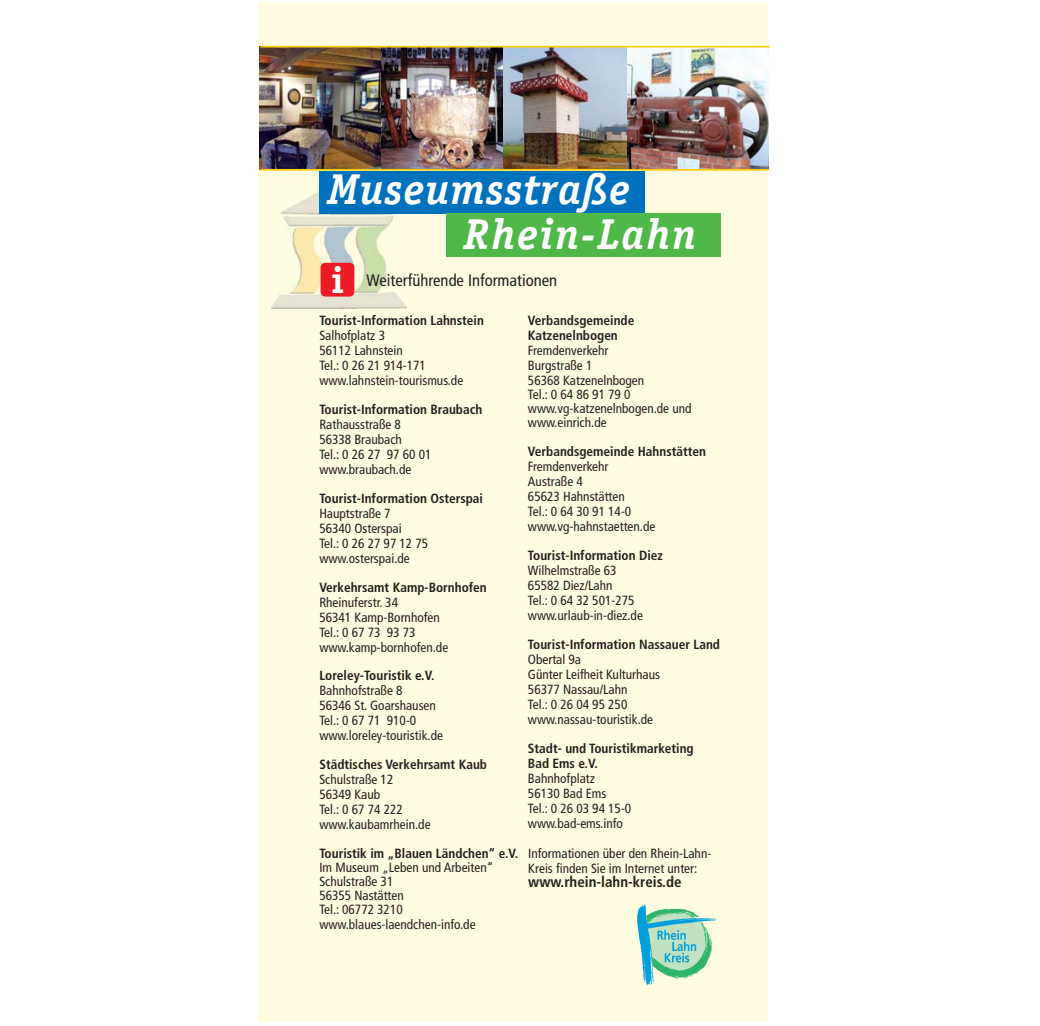
<style>
.page{position:relative;width:1040px;height:1026px;background:#fff}
.page>*{position:absolute;margin:0;border:0;box-sizing:border-box;transform-origin:0 0}
.t1{font:italic 700 43.23px/45px "Officina Serif";letter-spacing:.025em;color:#fff}
.t2{font:700 37.45px "Officina Serif";color:#fff}
.t3{font:condensed 16.62px "Frutiger";color:#231f20}
.t4{font:700 condensed 15.05px "Frutiger";color:#231f20}
.t5{font:condensed 13.3px/14.9px "Frutiger";color:#231f20}
.t6{font:700 condensed 13.3px/14.9px "Frutiger";color:#231f20}
</style>
<div class="page">
<div style="left:258px;top:3px;width:509px;height:1018px;background:#fffcdf"></div>
<img style="left:271px;top:191px;width:135px;height:117px">
<svg style="left:637px;top:904px;width:80px;height:81px"></svg>
<img style="left:259px;top:47px;width:122px;height:123px">
<img style="left:381px;top:47px;width:122px;height:122px">
<img style="left:626px;top:47px;width:142px;height:122px">
<img style="left:503px;top:47px;width:123px;height:122px">
<div style="left:319px;top:171px;width:326px;height:42px;background:#0071bc"></div>
<div style="left:446px;top:213px;width:274px;height:43px;background:#50b848"></div>
<div style="left:320px;top:263px;width:34px;height:33px;background:#ed1c24;border-radius:5px"></div>
<hr style="left:260px;top:169px;width:509px;height:1px;background:#ffcb04">
<hr style="left:260px;top:46px;width:509px;height:1px;background:#ffcb04">
<h1 class="t1" style="left:464px;top:171px;width:234px;text-indent:-136px">Museumsstraße<br>Rhein-Lahn</h1>
<h2 class="t2" style="left:331px;top:258px;width:14px">i</h2>
<p class="t3" style="left:366px;top:273px;width:192px">Weiterführende Informationen</p>
<p class="t6" style="left:319px;top:313px;width:166px">Tourist-Information Lahnstein</p>
<p class="t5" style="left:319px;top:328px;width:145px">Salhofplatz 3<br>56112 Lahnstein<br>Tel.: 0 26 21 914-171 www.lahnstein-tourismus.de</p>
<p class="t6" style="left:319px;top:402px;width:164px">Tourist-Information Braubach</p>
<p class="t5" style="left:319px;top:417px;width:114px">Rathausstraße 8<br>56338 Braubach<br>Tel.: 0 26 27 97 60 01 www.braubach.de</p>
<p class="t6" style="left:319px;top:491px;width:165px">Tourist-Information Osterspai</p>
<p class="t5" style="left:319px;top:506px;width:110px">Hauptstraße 7<br>56340 Osterspai<br>Tel.: 0 26 27 97 12 75 www.osterspai.de</p>
<p class="t6" style="left:319px;top:580px;width:169px">Verkehrsamt Kamp-Bornhofen</p>
<p class="t5" style="left:319px;top:595px;width:130px">Rheinuferstr. 34<br>56341 Kamp-Bornhofen<br>Tel.: 0 67 73 93 73 www.kamp-bornhofen.de</p>
<p class="t6" style="left:319px;top:668px;width:117px">Loreley-Touristik e.V.</p>
<p class="t5" style="left:319px;top:683px;width:125px">Bahnhofstraße 8<br>56346 St. Goarshausen<br>Tel.: 0 67 71 910-0 www.loreley-touristik.de</p>
<p class="t6" style="left:319px;top:757px;width:169px">Städtisches Verkehrsamt Kaub</p>
<p class="t5" style="left:319px;top:772px;width:113px">Schulstraße 12<br>56349 Kaub<br>Tel.: 0 67 74 222 www.kaubamrhein.de</p>
<p class="t6" style="left:319px;top:846px;width:200px">Touristik im „Blauen Ländchen“ e.V.</p>
<p class="t5" style="left:319px;top:861px;width:175px;line-height:14.2px">Im Museum „Leben und Arbeiten“<br>Schulstraße 31<br>56355 Nastätten<br>Tel.: 06772 3210 www.blaues-laendchen-info.de</p>
<p class="t6" style="left:528px;top:313px;width:108px">Verbandsgemeinde<br>Katzenelnbogen</p>
<p class="t5" style="left:528px;top:344px;width:165px">Fremdenverkehr<br>Burgstraße 1<br>56368 Katzenelnbogen<br>Tel.: 0 64 86 91 79 0 www.vg-katzenelnbogen.de und www.einrich.de</p>
<p class="t6" style="left:528px;top:445px;width:179px">Verbandsgemeinde Hahnstätten</p>
<p class="t5" style="left:528px;top:460px;width:129px">Fremdenverkehr<br>Austraße 4<br>65623 Hahnstätten<br>Tel.: 0 64 30 91 14-0 www.vg-hahnstaetten.de</p>
<p class="t6" style="left:528px;top:549px;width:136px">Tourist-Information Diez</p>
<p class="t5" style="left:528px;top:564px;width:116px">Wilhelmstraße 63<br>65582 Diez/Lahn<br>Tel.: 0 64 32 501-275 www.urlaub-in-diez.de</p>
<p class="t6" style="left:528px;top:638px;width:194px">Tourist-Information Nassauer Land</p>
<p class="t5" style="left:528px;top:653px;width:134px">Obertal 9a<br>Günter Leifheit Kulturhaus<br>56377 Nassau/Lahn<br>Tel.: 0 26 04 95 250 www.nassau-touristik.de</p>
<p class="t6" style="left:528px;top:742px;width:167px">Stadt- und Touristikmarketing<br>Bad Ems e.V.</p>
<p class="t5" style="left:528px;top:771px;width:105px">Bahnhofplatz<br>56130 Bad Ems<br>Tel.: 0 26 03 94 15-0 www.bad-ems.info</p>
<p class="t5" style="left:528px;top:846px;width:185px">Informationen über den Rhein-Lahn-<br>Kreis finden Sie im Internet unter:</p>
<p class="t4" style="left:528px;top:876px;width:155px">www.rhein-lahn-kreis.de</p>
</div>
